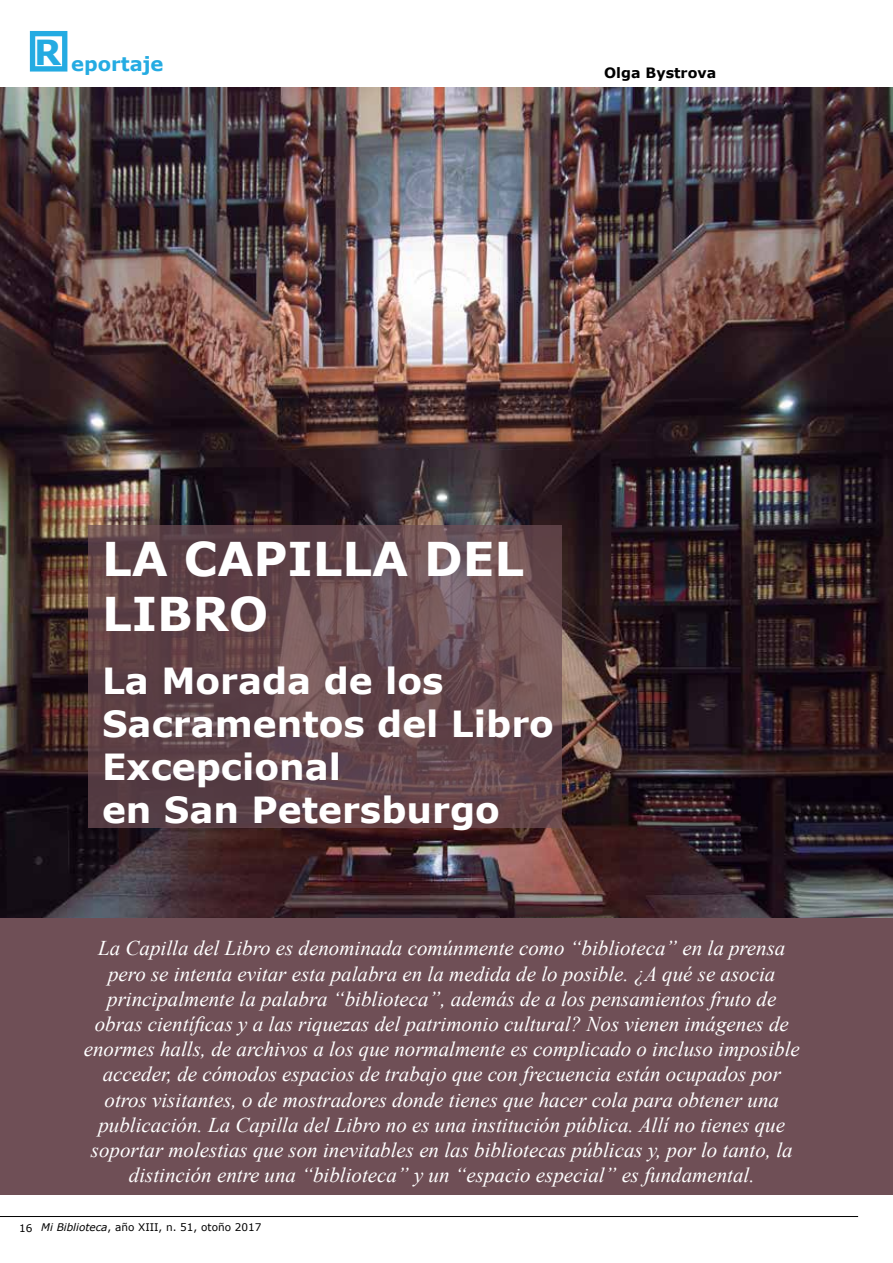
<style>
.page{position:relative;width:893px;height:1263px;background:#fff}
.page>*{position:absolute;margin:0;border:0;box-sizing:border-box;transform-origin:0 0}
.t1{font:700 46.5px/55.8px "Verdana";color:#fff}
.t2{font:700 36px/43.2px "Verdana";color:#fff}
.t3{font:italic 21px/25.2px "Times New Roman";color:#fff;text-align:center}
.t4{font:700 19.5px "Verdana";color:#24abe2}
.t5{font:700 14.25px "Verdana";color:#000}
.t6{font:10.5px "Verdana";color:#000}
.s1{font-style:italic}
</style>
<div class="page">
<hr style="left:0;top:1216px;width:858px;height:1px;background:#000">
<svg style="left:30px;top:31px;width:37px;height:41px"></svg>
<img style="left:0;top:88px;width:893px;height:830px">
<div style="left:0;top:918px;width:893px;height:277px;background:#6f4f56"></div>
<svg style="left:88px;top:525px;width:473px;height:303px;background:#64484d"></svg>
<p class="t4" style="left:34px;top:50px;width:131px"><sup>R</sup> eportaje</p>
<p class="t5" style="left:604px;top:63px;width:114px">Olga Bystrova</p>
<h1 class="t1" style="left:102px;top:530px;width:424px">LA CAPILLA DEL<br>LIBRO</h1>
<h2 class="t2" style="left:102px;top:658px;width:453px">La Morada de los<br>Sacramentos del Libro<br>Excepcional<br>en San Petersburgo</h2>
<p class="t3" style="left:84px;top:935px;width:718px">La Capilla del Libro es denominada comúnmente como “biblioteca” en la prensa pero se intenta evitar esta palabra en la medida de lo posible. ¿A qué se asocia principalmente la palabra “biblioteca”, además de a los pensamientos fruto de obras científicas y a las riquezas del patrimonio cultural? Nos vienen imágenes de enormes halls, de archivos a los que normalmente es complicado o incluso imposible acceder, de cómodos espacios de trabajo que con frecuencia están ocupados por otros visitantes, o de mostradores donde tienes que hacer cola para obtener una publicación. La Capilla del Libro no es una institución pública. Allí no tienes que soportar molestias que son inevitables en las bibliotecas públicas y, por lo tanto, la distinción entre una “biblioteca” y un “espacio especial” es fundamental.</p>
<p class="t6" style="left:19px;top:1220px;width:244px">16 <span class="s1">Mi Biblioteca</span>, año XIII, n. 51, otoño 2017</p>
</div>
